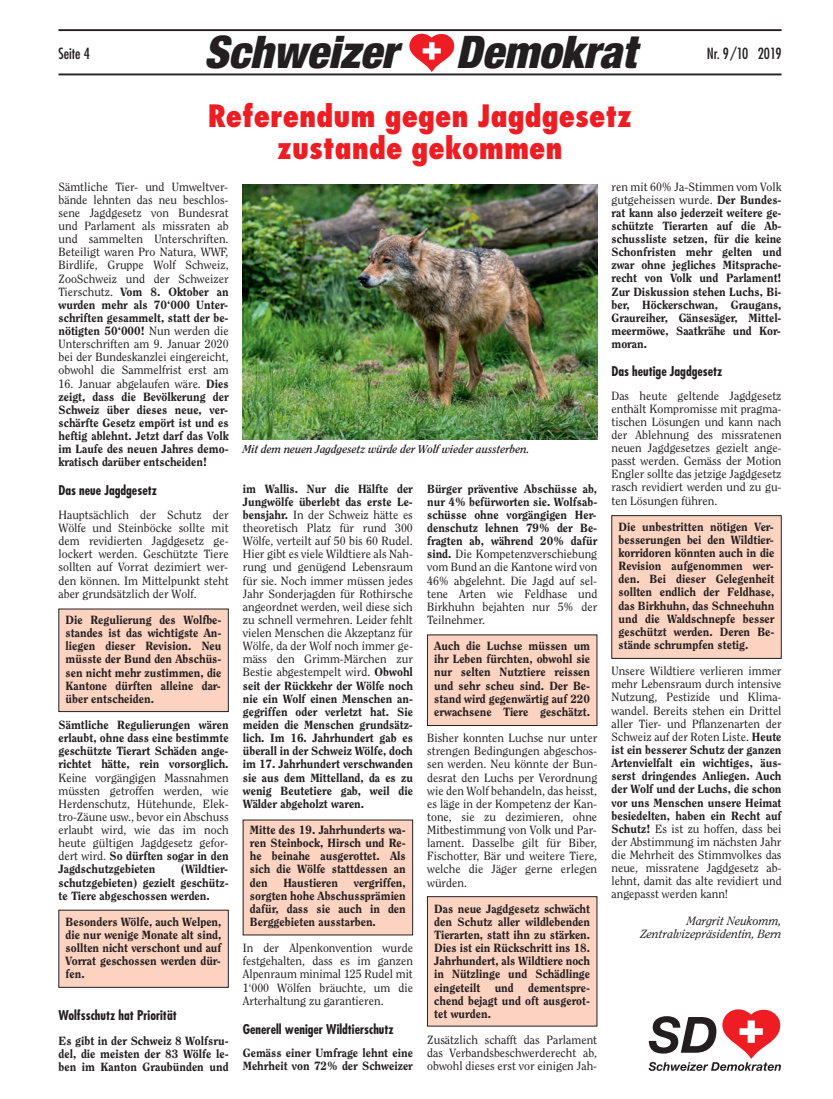
<style>
.page{position:relative;width:833px;height:1099px;background:#fff}
.page>*{position:absolute;margin:0;border:0;box-sizing:border-box;transform-origin:0 0}
.t1{font:italic 900 condensed 45px "Helvetica Neue";color:#231f20}
.t2{font:800 condensed 30px/32.5px "Futura";color:#ee1d23;text-align:center}
.t3{font:condensed 15px "Futura";color:#231f20}
.t4{font:700 condensed 13.12px "Futura";color:#231f20}
.t5{font:11.88px/13.1px "Clearface";color:#231f20;text-align:justify}
.t6{font:800 11.88px/13.1px "Clearface";color:#231f20;text-align:justify}
.t7{font:italic 11.88px/13.1px "Clearface";color:#231f20;text-align:right}
.t8{font:italic 700 11.25px "Clearface";color:#231f20}
.s1{font-weight:800}
.s2{font-weight:400}
</style>
<div class="page">
<div style="left:612px;top:516px;width:169px;height:142px;background:#fcd2c0"></div>
<div style="left:611px;top:515px;width:170px;height:143px;border:1px solid #231f20"></div>
<div style="left:428px;top:897px;width:168px;height:128px;background:#fcd2c0"></div>
<div style="left:427px;top:896px;width:170px;height:130px;border:1px solid #231f20"></div>
<div style="left:428px;top:635px;width:168px;height:90px;background:#fcd2c0"></div>
<div style="left:243px;top:820px;width:169px;height:114px;background:#fcd2c0"></div>
<div style="left:59px;top:910px;width:169px;height:77px;background:#fcd2c0"></div>
<div style="left:59px;top:609px;width:169px;height:102px;background:#fcd2c0"></div>
<div style="left:58px;top:608px;width:171px;height:104px;border:1px solid #231f20"></div>
<hr style="left:58px;top:29px;width:723px;height:2px;background:#231f20">
<hr style="left:58px;top:73px;width:723px;height:2px;background:#231f20">
<svg style="left:409px;top:34px;width:45px;height:38px"></svg>
<img style="left:243px;top:184px;width:354px;height:255px">
<svg style="left:648px;top:1009px;width:133px;height:61px"></svg>
<p class="t3" style="left:58px;top:44px;width:33px">Seite 4</p>
<h1 class="t1" style="left:204px;top:24px;width:445px">Schweizer Demokrat</h1>
<p class="t3" style="left:707px;top:44px;width:76px">Nr. 9/10 2019</p>
<h2 class="t2" style="left:208px;top:99px;width:426px">Referendum gegen Jagdgesetz zustande gekommen</h2>
<p class="t5" style="left:58px;top:180px;width:172px">Sämtliche Tier- und Umweltver&shy;bände lehnten das neu beschlos&shy;sene Jagdgesetz von Bundesrat und Parlament als missraten ab und sammelten Unterschriften.<br>Beteiligt waren Pro Natura, WWF, Birdlife, Gruppe Wolf Schweiz, ZooSchweiz und der Schweizer Tierschutz. <span class="s1">Vom 8. Oktober an wurden mehr als 70‘000 Unter&shy;schriften gesammelt, statt der be&shy;nötigten 50‘000!</span> Nun werden die Unterschriften am 9. Januar 2020 bei der Bundeskanzlei eingereicht, obwohl die Sammelfrist erst am</p>
<p class="t6" style="left:58px;top:376px;width:172px"><span class="s2">16. Januar abgelaufen wäre.</span> Dies zeigt, dass die Bevölkerung der Schweiz über dieses neue, ver&shy;schärfte Gesetz empört ist und es heftig ablehnt. Jetzt darf das Volk im Laufe des neuen Jahres demo&shy;kratisch darüber entscheiden!</p>
<p class="t4" style="left:58px;top:481px;width:100px">Das neue Jagdgesetz</p>
<p class="t5" style="left:58px;top:508px;width:172px">Hauptsächlich der Schutz der Wölfe und Steinböcke sollte mit dem revidierten Jagdgesetz ge&shy;lockert werden. Geschützte Tiere sollten auf Vorrat dezimiert wer&shy;den können. Im Mittelpunkt steht aber grundsätzlich der Wolf.</p>
<p class="t6" style="left:66px;top:613px;width:157px">Die Regulierung des Wolfbe&shy;standes ist das wichtigste An&shy;liegen dieser Revision. Neu müsste der Bund den Abschüs&shy;sen nicht mehr zustimmen, die Kantone dürften alleine dar&shy;über entscheiden.</p>
<p class="t6" style="left:58px;top:718px;width:172px">Sämtliche Regulierungen wären erlaubt, ohne dass eine bestimmte geschützte Tierart Schäden ange&shy;richtet hätte, rein vorsorglich.</p>
<p class="t5" style="left:58px;top:770px;width:172px">Keine vorgängigen Massnahmen müssten getroffen werden, wie Herdenschutz, Hütehunde, Elek&shy;tro-Zäune usw., bevor ein Abschuss erlaubt wird, wie das im noch heute gültigen Jagdgesetz ge for&shy;dert wird. <span class="s1">So dürften sogar in den Jagdschutzgebieten</span></p>
<p class="t6" style="left:58px;top:862px;width:172px;text-indent:122px">(Wildtier&shy;schutzgebieten) gezielt geschütz&shy;te Tiere abgeschossen werden.</p>
<p class="t6" style="left:66px;top:915px;width:157px">Besonders Wölfe, auch Welpen, die nur wenige Monate alt sind, sollten nicht verschont und auf Vorrat geschossen werden dür&shy;fen.</p>
<p class="t4" style="left:58px;top:1007px;width:120px">Wolfsschutz hat Priorität</p>
<p class="t6" style="left:58px;top:1033px;width:172px">Es gibt in der Schweiz 8 Wolfsru&shy;del, die meisten der 83 Wölfe le&shy;ben im Kanton Graubünden und</p>
<p class="t8" style="left:243px;top:442px;width:288px">Mit dem neuen Jagdgesetz würde der Wolf wieder aussterben.</p>
<p class="t5" style="left:243px;top:482px;width:172px"><span class="s1">im Wallis. Nur die Hälfte der Jungwölfe überlebt das erste Le&shy;bensjahr.</span> In der Schweiz hätte es theoretisch Platz für rund 300<br>Wölfe, verteilt auf 50 bis 60 Rudel.<br>Hier gibt es viele Wildtiere als Nah&shy;rung und genügend Lebensraum für sie. Noch immer müssen jedes Jahr Sonderjagden für Rothirsche angeordnet werden, weil diese sich zu schnell vermehren. Leider fehlt vielen Menschen die Akzeptanz für Wölfe, da der Wolf noch immer ge&shy;mäss den Grimm-Märchen zur Bestie abgestempelt wird. <span class="s1">Obwohl seit der Rückkehr der Wölfe noch nie ein Wolf einen Menschen an&shy;gegriffen oder verletzt hat. Sie meiden die Menschen grundsätz&shy;lich. Im 16. Jahrhundert gab es überall in der Schweiz Wölfe, doch im 17. Jahrhundert verschwanden sie aus dem Mittelland, da es zu wenig Beutetiere gab, weil die Wälder abgeholzt waren.</span></p>
<p class="t6" style="left:250px;top:823px;width:157px">Mitte des 19. Jahrhunderts wa&shy;ren Steinbock, Hirsch und Re&shy;he beinahe ausgerottet. Als sich die Wölfe stattdessen an den</p>
<p class="t6" style="left:250px;top:875px;width:157px;text-indent:104px">vergriffen, sorgten hohe Abschussprämien dafür, dass sie auch in den Berggebieten ausstarben.</p>
<p class="t5" style="left:243px;top:941px;width:172px">In der Alpenkonvention wurde festgehalten, dass es im ganzen Alpenraum minimal 125 Rudel mit 1‘000 Wölfen bräuchte, um die Arterhaltung zu garantieren.</p>
<p class="t4" style="left:243px;top:1020px;width:152px">Generell weniger Wildtierschutz</p>
<p class="t6" style="left:243px;top:1046px;width:172px">Gemäss einer Umfrage lehnt eine<br>Mehrheit von 72% der Schweizer</p>
<p class="t6" style="left:283px;top:875px;width:56px">Haustieren</p>
<p class="t6" style="left:427px;top:481px;width:172px">Bürger präventive Abschüsse ab, nur 4% befürworten sie. Wolfsab&shy;schüsse ohne vorgängigen Her&shy;denschutz lehnen 79% der Be&shy;fragten ab, während 20% dafür sind. <span class="s2">Die Kompetenzverschiebung vom Bund an die Kantone wird von 46% abgelehnt. Die Jagd auf sel&shy;tene Arten wie Feldhase und Birkhuhn bejahten nur 5% der Teilnehmer.</span></p>
<p class="t6" style="left:434px;top:639px;width:157px">Auch die Luchse müssen um ihr Leben fürchten, obwohl sie nur selten Nutztiere reissen und sehr scheu sind. Der Be&shy;stand wird gegenwärtig auf 220 erwachsene Tiere geschätzt.</p>
<p class="t5" style="left:427px;top:731px;width:172px">Bisher konnten Luchse nur unter strengen Bedingungen abgeschos&shy;sen werden. Neu könnte der Bun&shy;desrat den Luchs per Verordnung wie den Wolf behandeln, das heisst, es läge in der Kompetenz der Kan&shy;tone, sie zu dezimieren, ohne Mitbestimmung von Volk und Par&shy;lament. Dasselbe gilt für Biber, Fischotter, Bär und weitere Tiere, welche die Jäger gerne erlegen würden.</p>
<p class="t6" style="left:434px;top:901px;width:157px">Das neue Jagdgesetz schwächt den Schutz aller wildlebenden Tierarten, statt ihn zu stärken.<br>Dies ist ein Rückschritt ins 18.<br>Jahrhundert, als Wildtiere noch in Nützlinge und Schädlinge eingeteilt und dementspre&shy;chend bejagt und oft ausgerot&shy;tet wurden.</p>
<p class="t5" style="left:427px;top:1033px;width:172px">Zusätzlich schafft das Parlament das Verbandsbeschwerderecht ab, obwohl dieses erst vor einigen Jah-</p>
<p class="t6" style="left:611px;top:179px;width:172px"><span class="s2">ren mit 60% Ja-Stimmen vom Volk gutgeheissen wurde.</span> Der Bundes&shy;rat kann also jederzeit weitere ge&shy;schützte Tierarten auf die Ab&shy;schussliste setzen, für die keine Schonfristen mehr gelten und zwar ohne jegliches Mitsprache&shy;recht von Volk und Parlament!<br>Zur Diskussion stehen Luchs, Bi&shy;ber, Höckerschwan, Graugans, Graureiher, Gänsesäger, Mittel&shy;meermöwe, Saatkrähe und Kor&shy;moran.</p>
<p class="t4" style="left:611px;top:363px;width:113px">Das heutige Jagdgesetz</p>
<p class="t5" style="left:611px;top:388px;width:172px">Das heute geltende Jagdgesetz enthält Kompromisse mit pragma&shy;tischen Lösungen und kann nach der Ablehnung des missratenen neuen Jagdgesetzes gezielt ange&shy;passt werden. Gemäss der Motion Engler sollte das jetzige Jagdgesetz rasch revidiert werden und zu gu&shy;ten Lösungen führen.</p>
<p class="t6" style="left:618px;top:520px;width:157px">Die unbestritten nötigen Ver&shy;besserungen bei den Wildtier&shy;korridoren könnten auch in die Revision aufgenommen wer&shy;den. Bei dieser Gelegenheit sollten endlich der Feldhase, das Birkhuhn, das Schneehuhn und die Waldschnepfe besser geschützt werden. Deren Be&shy;stände schrumpfen stetig.</p>
<p class="t5" style="left:611px;top:664px;width:172px">Unsere Wildtiere verlieren immer mehr Lebensraum durch intensive Nutzung, Pestizide und Klima&shy;wandel. Bereits stehen ein Drittel aller Tier- und Pflanzenarten der Schweiz auf der Roten Liste. <span class="s1">Heute ist ein besserer Schutz der ganzen Artenvielfalt ein wichtiges, äus&shy;serst dringendes Anliegen. Auch der Wolf und der Luchs, die schon vor uns Menschen unsere Heimat besiedelten, haben ein Recht auf Schutz!</span> Es ist zu hoffen, dass bei der Abstimmung im nächsten Jahr die Mehrheit des Stimmvolkes das neue, missratene Jagdgesetz ab - lehnt, damit das alte revidiert und angepasst werden kann!</p>
<p class="t7" style="left:640px;top:913px;width:143px">Margrit Neukomm,<br>Zentralvizepräsidentin, Bern</p>
</div>
